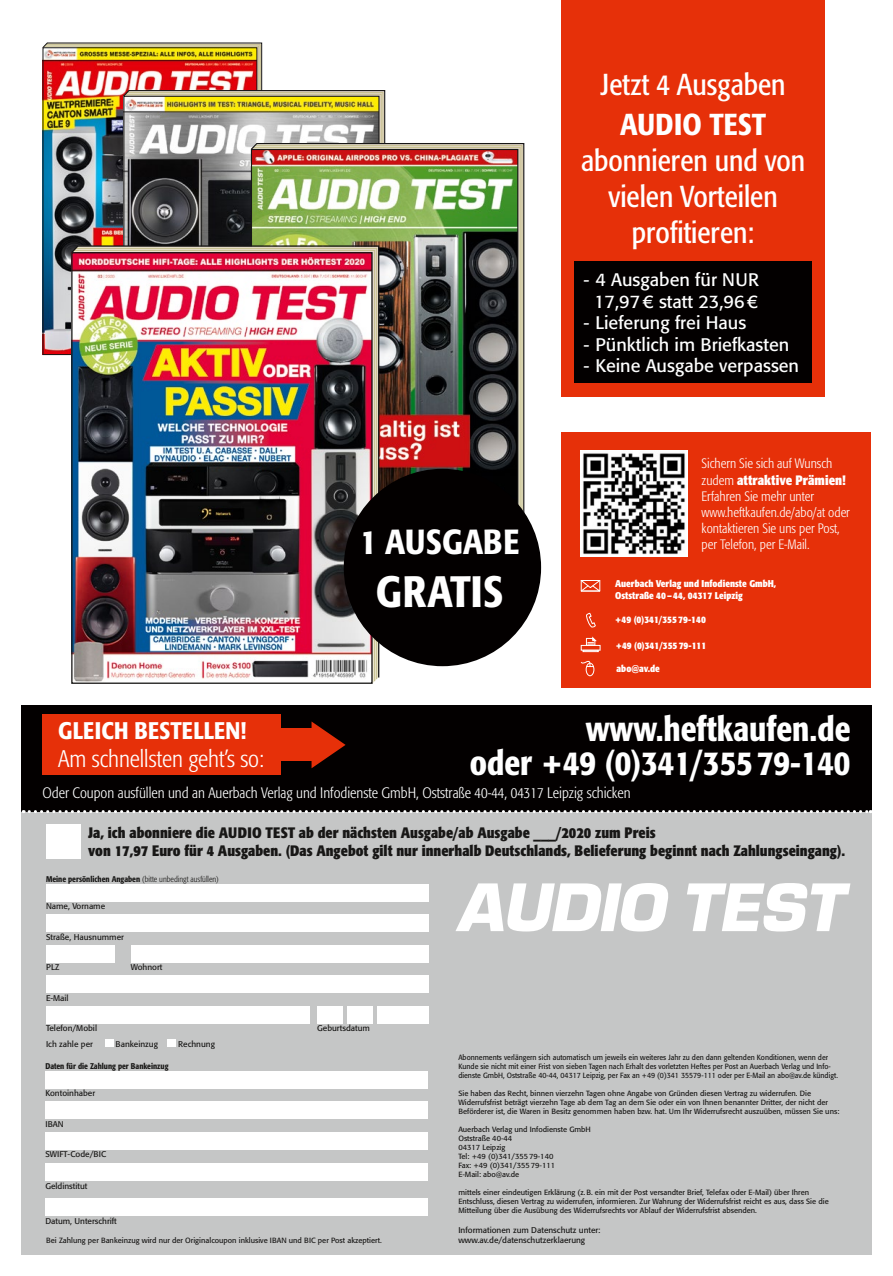
<style>
.page{position:relative;width:893px;height:1276px;background:#fff}
.page>*{position:absolute;margin:0;border:0;box-sizing:border-box;transform-origin:0 0}
.t1{font:500 condensed 43.5px "Formata BQ";letter-spacing:.02em;color:#fff}
.t2{font:500 condensed 34.5px/34.5px "Formata BQ";color:#fff;text-align:right}
.t3{font:condensed 30px/36px "Formata BQ";color:#fff;text-align:center}
.t4{font:500 condensed 30px "Formata BQ";letter-spacing:.01em;color:#fff}
.t5{font:300 condensed 23.85px "Formata BQ";color:#fff}
.t6{font:500 condensed 23.85px "Formata BQ";letter-spacing:.01em;color:#fff}
.t7{font:18px/21.6px "Formata Pro";color:#fff;text-align:center}
.t8{font:700 condensed 15px/18px "Formata BQ";color:#181716}
.t9{font:300 condensed 15px "Formata BQ";color:#fff}
.t10{font:300 condensed 13.5px/16.2px "Formata BQ";color:#fff}
.t11{font:700 condensed 9.75px/11.7px "Formata BQ";color:#fff}
.t12{font:8.25px/9.9px "Formata Pro";color:#181716}
.t13{font:300 condensed 8.25px "Formata BQ";color:#181716}
.t14{font:500 condensed 8.25px "Formata BQ";color:#181716}
.t15{font:7.5px/9px "Formata Pro";color:#181716}
.t16{font:7.5px/9px "Formata Pro";color:#181716;scale:.93 1}
.s1{font-weight:700}
.s2{font-weight:500}
</style>
<div class="page">
<div style="left:21px;top:804px;width:851px;height:450px;background:#c5c6c6"></div>
<div style="left:561px;top:432px;width:309px;height:255px;background:#e63009"></div>
<div style="left:46px;top:824px;width:34px;height:34px;background:#fff"></div>
<div style="left:561px;top:0;width:264px;height:396px;background:#e63009"></div>
<div style="left:21px;top:705px;width:851px;height:106px;background:#030000"></div>
<div style="left:43px;top:714px;width:238px;height:61px;background:#e63009"></div>
<div style="left:270px;top:728px;width:42px;height:33px;background:#e63009"></div>
<svg style="left:312px;top:722px;width:34px;height:46px"></svg>
<svg style="left:23px;top:810px;width:848px;height:3px"></svg>
<img style="left:581px;top:450px;width:106px;height:106px">
<svg style="left:580px;top:580px;width:21px;height:12px"></svg>
<svg style="left:586px;top:613px;width:10px;height:15px"></svg>
<div style="left:581px;top:645px;width:19px;height:5px;border:1px solid #fff"></div>
<svg style="left:583px;top:636px;width:16px;height:16px"></svg>
<div style="left:586px;top:663px;width:8px;height:13px;border:1px solid #fff;border-radius:50%"></div>
<svg style="left:580px;top:660px;width:13px;height:7px"></svg>
<div style="left:317px;top:1006px;width:26px;height:17px;background:#fff"></div>
<div style="left:347px;top:1006px;width:26px;height:17px;background:#fff"></div>
<div style="left:378px;top:1006px;width:51px;height:17px;background:#fff"></div>
<div style="left:105px;top:1039px;width:8px;height:8px;background:#fff"></div>
<div style="left:168px;top:1039px;width:8px;height:8px;background:#fff"></div>
<div style="left:46px;top:914px;width:383px;height:17px;background:#fff"></div>
<div style="left:46px;top:975px;width:383px;height:17px;background:#fff"></div>
<div style="left:46px;top:1006px;width:264px;height:17px;background:#fff"></div>
<div style="left:46px;top:945px;width:68px;height:17px;background:#fff"></div>
<div style="left:131px;top:945px;width:297px;height:17px;background:#fff"></div>
<div style="left:45px;top:1071px;width:383px;height:17px;background:#fff"></div>
<div style="left:45px;top:1102px;width:383px;height:17px;background:#fff"></div>
<div style="left:45px;top:1132px;width:383px;height:17px;background:#fff"></div>
<div style="left:45px;top:1163px;width:383px;height:17px;background:#fff"></div>
<div style="left:45px;top:1198px;width:383px;height:17px;background:#fff"></div>
<div style="left:46px;top:884px;width:383px;height:17px;background:#fff"></div>
<div style="left:574px;top:261px;width:238px;height:121px;background:#030000"></div>
<img style="left:44px;top:46px;width:215px;height:307px">
<svg style="left:42px;top:42px;width:7px;height:7px"></svg>
<svg style="left:125px;top:94px;width:257px;height:151px;background:#898771"></svg>
<svg style="left:122px;top:89px;width:9px;height:9px"></svg>
<img style="left:252px;top:147px;width:269px;height:360px">
<svg style="left:250px;top:142px;width:9px;height:9px"></svg>
<img style="left:73px;top:250px;width:302px;height:431px">
<svg style="left:70px;top:244px;width:10px;height:10px"></svg>
<svg style="left:455px;top:883px;width:395px;height:48px"></svg>
<div style="left:344px;top:469px;width:197px;height:197px;background:#030000;border-radius:50%"></div>
<h3 class="t3" style="left:601px;top:66px;width:187px">Jetzt 4 Ausgaben</h3>
<h3 class="t4" style="left:620px;top:106px;width:148px">AUDIO TEST</h3>
<h3 class="t3" style="left:581px;top:142px;width:226px">abonnieren und von vielen Vorteilen profitieren:</h3>
<h2 class="t2" style="left:360px;top:524px;width:161px">1 AUSGABE</h2>
<h1 class="t1" style="left:376px;top:565px;width:129px">GRATIS</h1>
<h3 class="t7" style="left:584px;top:269px;width:177px">- 4 Ausgaben für NUR<br>17,97€ statt 23,96€</h3>
<h3 class="t7" style="left:584px;top:312px;width:164px">- Lieferung frei Haus</h3>
<h3 class="t7" style="left:584px;top:333px;width:207px">- Pünktlich im Briefkasten</h3>
<h3 class="t7" style="left:584px;top:355px;width:217px">- Keine Ausgabe verpassen</h3>
<h3 class="t10" style="left:702px;top:455px;width:150px">Sichern Sie sich auf Wunsch zudem <span class="s1">attraktive Prämien!<br></span>Erfahren Sie mehr unter www.heftkaufen.de/abo/at oder kontaktieren Sie uns per Post, per Telefon, per E-Mail.</h3>
<h3 class="t11" style="left:615px;top:577px;width:163px">Auerbach Verlag und Infodienste GmbH,<br>Oststraße 40 –44, 04317 Leipzig</h3>
<h3 class="t11" style="left:615px;top:613px;width:92px">+49 (0)341/355 79-140</h3>
<h3 class="t11" style="left:616px;top:639px;width:92px">+49 (0)341/355 79-111</h3>
<h3 class="t11" style="left:617px;top:662px;width:45px">abo@av.de</h3>
<h2 class="t2" style="left:470px;top:710px;width:382px">www.heftkaufen.de<br>oder +49 (0)341/355 79-140</h2>
<h3 class="t9" style="left:43px;top:784px;width:590px">Oder Coupon ausfüllen und an Auerbach Verlag und Infodienste GmbH, Oststraße 40-44, 04317 Leipzig schicken</h3>
<h3 class="t6" style="left:58px;top:716px;width:190px">GLEICH BESTELLEN!</h3>
<h3 class="t5" style="left:58px;top:745px;width:208px">Am schnellsten geht’s so:</h3>
<h3 class="t8" style="left:88px;top:823px;width:758px">Ja, ich abonniere die AUDIO TEST ab der nächsten Ausgabe/ab Ausgabe ___/2020 zum Preis<br>von 17,97 Euro für 4 Ausgaben. (Das Angebot gilt nur innerhalb Deutschlands, Belieferung beginnt nach Zahlungseingang).</h3>
<p class="t13" style="left:46px;top:874px;width:174px"><span class="s2">Meine persönlichen Angaben</span> (bitte unbedingt ausfüllen)</p>
<p class="t12" style="left:46px;top:901px;width:61px">Name, Vorname</p>
<p class="t12" style="left:46px;top:931px;width:79px">Straße, Hausnummer</p>
<p class="t12" style="left:46px;top:962px;width:15px">PLZ</p>
<p class="t12" style="left:131px;top:962px;width:33px">Wohnort</p>
<p class="t12" style="left:46px;top:992px;width:24px">E-Mail</p>
<p class="t12" style="left:46px;top:1023px;width:53px">Telefon/Mobil</p>
<p class="t12" style="left:46px;top:1039px;width:48px">Ich zahle per</p>
<p class="t12" style="left:116px;top:1039px;width:44px">Bankeinzug</p>
<p class="t12" style="left:178px;top:1039px;width:38px">Rechnung</p>
<p class="t14" style="left:45px;top:1060px;width:125px">Daten für die Zahlung per Bankeinzug</p>
<p class="t12" style="left:45px;top:1088px;width:51px">Kontoinhaber</p>
<p class="t12" style="left:45px;top:1119px;width:20px">IBAN</p>
<p class="t12" style="left:45px;top:1149px;width:62px">SWIFT-Code/BIC</p>
<p class="t12" style="left:45px;top:1180px;width:44px">Geldinstitut</p>
<p class="t12" style="left:45px;top:1215px;width:73px">Datum, Unterschrift</p>
<p class="t12" style="left:317px;top:1023px;width:54px">Geburtsdatum</p>
<p class="t15" style="left:46px;top:1235px;width:337px">Bei Zahlung per Bankeinzug wird nur der Originalcoupon inklusive IBAN und BIC per Post akzeptiert.</p>
<p class="t16" style="left:458px;top:1053px;width:410px">Abonnements verlängern sich automatisch um jeweils ein weiteres Jahr zu den dann geltenden Konditionen, wenn der<br>Kunde sie nicht mit einer Frist von sieben Tagen nach Erhalt des vorletzten Heftes per Post an Auerbach Verlag und Info&shy;dienste GmbH, Oststraße 40-44, 04317 Leipzig, per Fax an +49 (0)341 35579-111 oder per E-Mail an abo@av.de kündigt.</p>
<p class="t15" style="left:458px;top:1089px;width:382px">Sie haben das Recht, binnen vierzehn Tagen ohne Angabe von Gründen diesen Vertrag zu widerrufen. Die<br>Widerrufsfrist beträgt vierzehn Tage ab dem Tag an dem Sie oder ein von Ihnen benannter Dritter, der nicht der<br>Beförderer ist, die Waren in Besitz genommen haben bzw. hat. Um Ihr Widerrufsrecht auszuüben, müssen Sie uns:</p>
<p class="t15" style="left:458px;top:1125px;width:134px">Auerbach Verlag und Infodienste GmbH<br>Oststraße 40-44<br>04317 Leipzig<br>Tel: +49 (0)341/35579-140<br>Fax: +49 (0)341/35579-111<br>E-Mail: abo@av.de</p>
<p class="t15" style="left:458px;top:1188px;width:372px">mittels einer eindeutigen Erklärung (z.B. ein mit der Post versandter Brief, Telefax oder E-Mail) über Ihren<br>Entschluss, diesen Vertrag zu widerrufen, informieren. Zur Wahrung der Widerrufsfrist reicht es aus, dass Sie die<br>Mitteilung über die Ausübung des Widerrufsrechts vor Ablauf der Widerrufsfrist absenden.</p>
<p class="t12" style="left:458px;top:1225px;width:144px">Informationen zum Datenschutz unter: www.av.de/datenschutzerklaerung</p>
</div>
